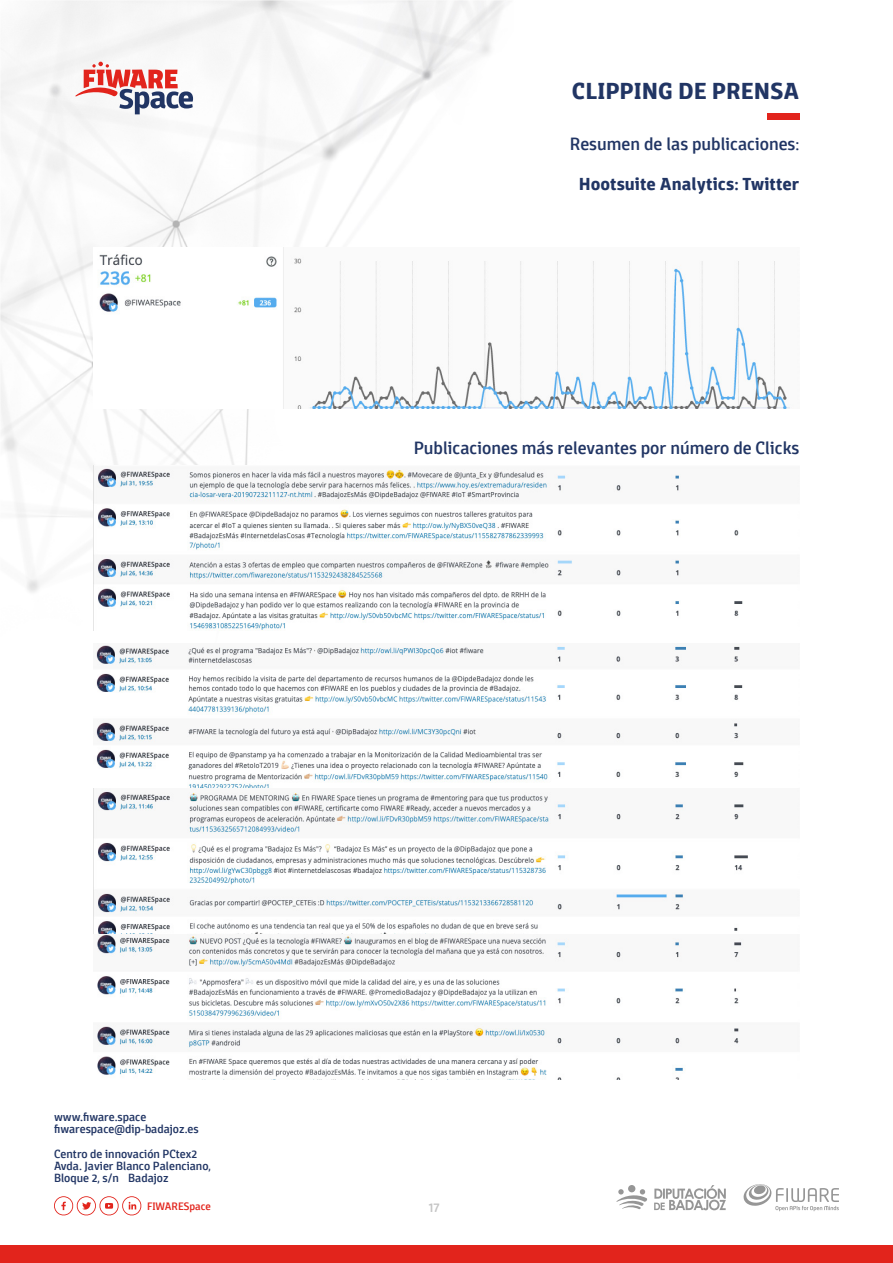
<style>
.page{position:relative;width:893px;height:1263px;background:#fff}
.page>*{position:absolute;margin:0;border:0;box-sizing:border-box;transform-origin:0 0}
.t1{font:700 24px "Domotika";color:#213564}
.t2{font:500 18px "Domotika";color:#213564}
.t3{font:700 18px "Domotika";color:#213564}
.t4{font:500 13.5px "Domotika";color:#c4c4c4}
.t5{font:500 12px/12.3px "Domotika";color:#213564}
.t6{font:500 10.95px "Domotika";color:#e2241c}
</style>
<div class="page">
<img style="left:0;top:0;width:800px;height:1212px">
<div style="left:0;top:1245px;width:893px;height:18px;background:#e2241c"></div>
<svg style="left:53px;top:1196px;width:89px;height:20px"></svg>
<svg style="left:654px;top:1185px;width:72px;height:25px"></svg>
<div style="left:628px;top:1185px;width:7px;height:7px;background:#969696;border-radius:50%"></div>
<svg style="left:616px;top:1189px;width:32px;height:21px"></svg>
<svg style="left:743px;top:1184px;width:96px;height:27px"></svg>
<div style="left:767px;top:113px;width:32px;height:7px;background:#e2241c"></div>
<svg style="left:75px;top:62px;width:118px;height:52px"></svg>
<img style="left:94px;top:247px;width:705px;height:162px">
<img style="left:94px;top:466px;width:705px;height:165px">
<img style="left:94px;top:643px;width:705px;height:437px">
<h1 class="t1" style="left:572px;top:76px;width:229px">CLIPPING DE PRENSA</h1>
<h2 class="t2" style="left:570px;top:133px;width:231px">Resumen de las publicaciones:</h2>
<h2 class="t3" style="left:579px;top:173px;width:222px">Hootsuite Analytics: Twitter</h2>
<h2 class="t2" style="left:414px;top:437px;width:387px">Publicaciones más relevantes por número de Clicks</h2>
<p class="t5" style="left:54px;top:1111px;width:146px">www.fiware.space fiwarespace@dip-badajoz.es</p>
<p class="t5" style="left:54px;top:1148px;width:158px">Centro de innovación PCtex2<br>Avda. Javier Blanco Palenciano,<br>Bloque 2, s/n · Badajoz</p>
<p class="t6" style="left:147px;top:1199px;width:65px">FIWARESpace</p>
<p class="t4" style="left:429px;top:1199px;width:13px">17</p>
</div>
